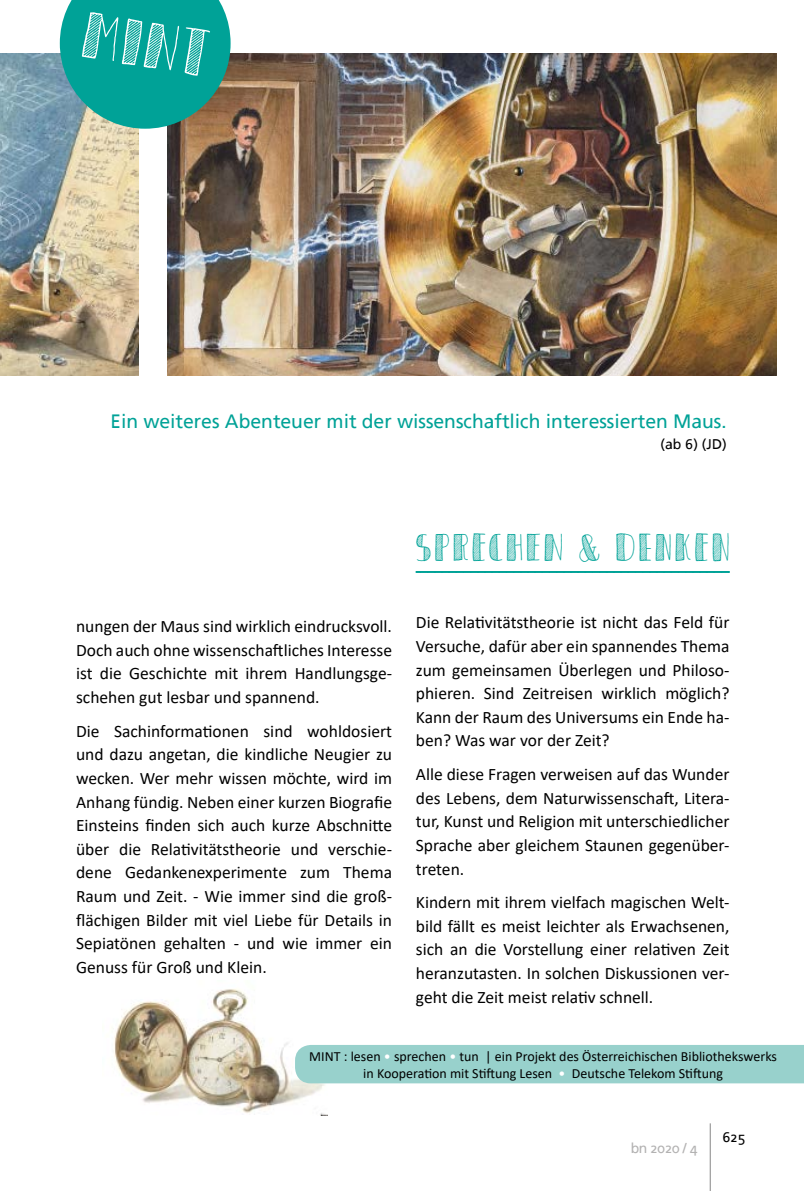
<style>
.page{position:relative;width:804px;height:1191px;background:#fff}
.page>*{position:absolute;margin:0;border:0;box-sizing:border-box;transform-origin:0 0}
.t1{font:56.35px "Organique";color:#fff}
.t2{font:33.25px "Organique";letter-spacing:.1em;color:#00a297}
.t3{font:19.25px "Frutiger Linotype";color:#00a297}
.t4{font:17.5px/23.6px "Calibri";color:#000;text-align:justify}
.t5{font:14px/17.5px "Calibri";color:#000;text-align:center}
.t6{font:14px "Frutiger Linotype";color:#000}
.t7{font:14px "Frutiger Linotype";letter-spacing:-.03em;color:#b3b2b2}
.s1{color:#fff}
</style>
<div class="page">
<hr style="left:710px;top:1123px;width:1px;height:68px;background:#878787">
<img style="left:113px;top:989px;width:214px;height:126px">
<svg style="left:416px;top:571px;width:313px;height:2px"></svg>
<img style="left:167px;top:53px;width:609px;height:323px">
<img style="left:0;top:53px;width:139px;height:323px">
<svg style="left:60px;top:0;width:170px;height:129px;background:#19a095"></svg>
<div style="left:295px;top:1045px;width:509px;height:38px;background:#98d1cc"></div>
<p class="t1" style="left:89px;top:2px;width:127px;rotate:9deg">MINT</p>
<p class="t3" style="left:110px;top:409px;width:618px">Ein weiteres Abenteuer mit der wissenschaftlich interessierten Maus.</p>
<p class="t6" style="left:660px;top:435px;width:68px">(ab 6) (JD)</p>
<p class="t4" style="left:76px;top:614px;width:317px">nungen der Maus sind wirklich eindrucksvoll.<br>Doch auch ohne wissenschaftliches Interesse ist die Geschichte mit ihrem Handlungsge&shy;schehen gut lesbar und spannend.</p>
<p class="t4" style="left:76px;top:718px;width:317px">Die Sachinformationen sind wohldosiert und dazu angetan, die kindliche Neugier zu wecken. Wer mehr wissen möchte, wird im Anhang fündig. Neben einer kurzen Biografie Einsteins finden sich auch kurze Abschnitte über die Relativitätstheorie und verschie&shy;dene Gedankenexperimente zum Thema Raum und Zeit. - Wie immer sind die groß&shy;flächigen Bilder mit viel Liebe für Details in Sepiatönen gehalten - und wie immer ein Genuss für Groß und Klein.</p>
<p class="t2" style="left:416px;top:528px;width:315px">SPRECHEN &amp; DENKEN</p>
<p class="t4" style="left:416px;top:610px;width:315px">Die Relativitätstheorie ist nicht das Feld für Versuche, dafür aber ein spannendes Thema zum gemeinsamen Überlegen und Philoso&shy;phieren. Sind Zeitreisen wirklich möglich?<br>Kann der Raum des Universums ein Ende ha&shy;ben? Was war vor der Zeit?</p>
<p class="t4" style="left:416px;top:762px;width:315px">Alle diese Fragen verweisen auf das Wunder des Lebens, dem Naturwissenschaft, Litera&shy;tur, Kunst und Religion mit unterschiedlicher Sprache aber gleichem Staunen gegenüber&shy;treten.</p>
<p class="t4" style="left:416px;top:890px;width:315px">Kindern mit ihrem vielfach magischen Welt&shy;bild fällt es meist leichter als Erwachsenen, sich an die Vorstellung einer relativen Zeit heranzutasten. In solchen Diskussionen ver&shy;geht die Zeit meist relativ schnell.</p>
<p class="t5" style="left:309px;top:1047px;width:469px">MINT : lesen <span class="s1">•</span> sprechen <span class="s1">•</span> tun | ein Projekt des Österreichischen Bibliothekswerks in Kooperation mit Stiftung Lesen <span class="s1">•</span> Deutsche Telekom Stiftung</p>
<p class="t7" style="left:631px;top:1139px;width:68px">bn 2020 / 4</p>
<p class="t6" style="left:722px;top:1128px;width:24px">625</p>
</div>
